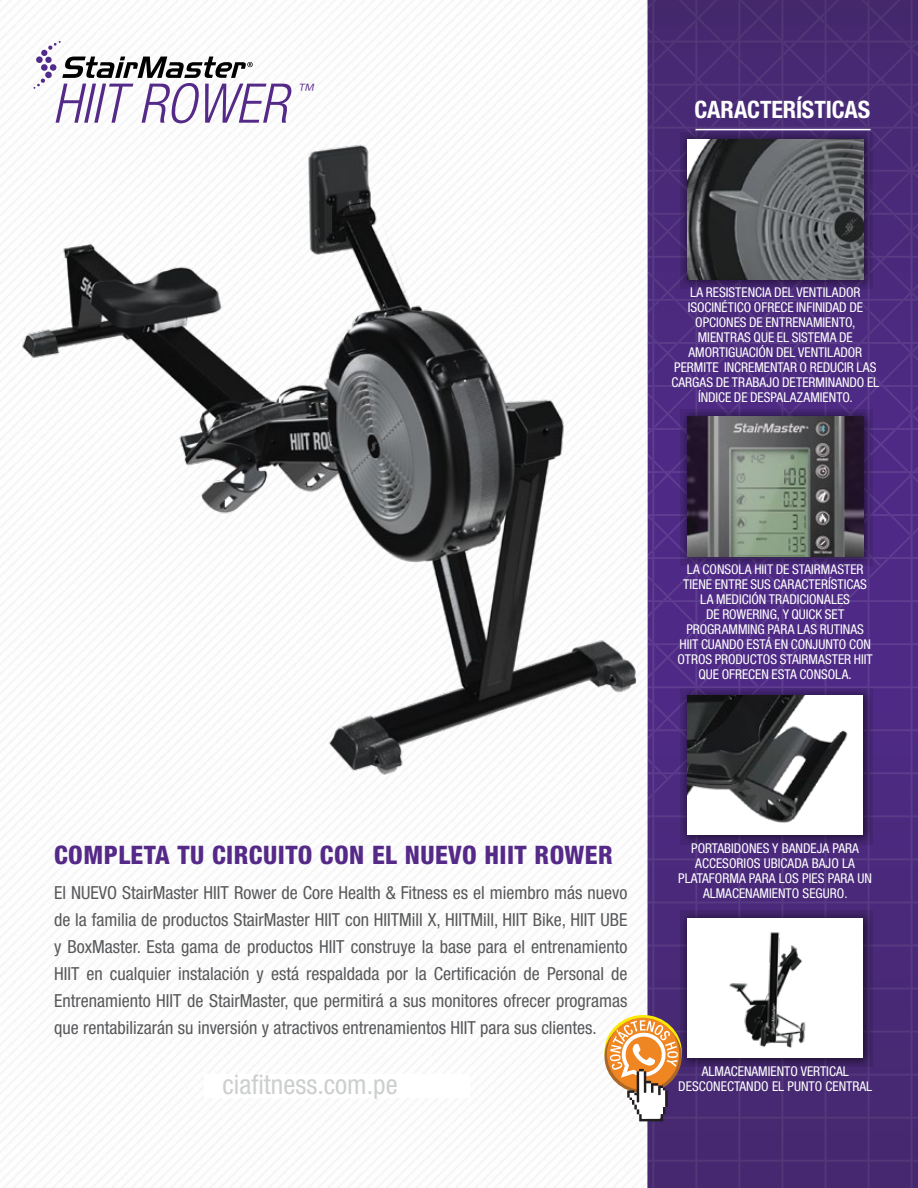
<style>
.page{position:relative;width:918px;height:1188px;background:#fff}
.page>*{position:absolute;margin:0;border:0;box-sizing:border-box;transform-origin:0 0}
.t1{font:italic 300 condensed 54.75px "Helvetica Neue LT Std";color:#552988}
.t2{font:condensed 27px "Helvetica Neue LT Std";color:#cdced0}
.t3{font:condensed 27px "Helvetica Neue LT Std";color:#cdcfcf}
.t4{font:800 condensed 25.5px "Helvetica Neue LT Std";letter-spacing:.02em;color:#552988}
.t5{font:700 condensed 24px "Helvetica Neue LT Std";letter-spacing:-.005em;color:#fff}
.t6{font:condensed 18px/27px "Helvetica Neue LT Std";color:#58595b;text-align:justify}
.t7{font:italic 300 condensed 17.1px "Helvetica Neue LT Std";color:#552988}
.t8{font:condensed 13.5px/15px "Helvetica Neue LT Std";color:#fff;text-align:center}
</style>
<div class="page">
<img style="left:0;top:0;width:648px;height:1188px">
<svg style="left:648px;top:0;width:270px;height:1188px;background:#4c2b7c"></svg>
<svg style="left:681px;top:133px;width:192px;height:156px;background:#412a63"></svg>
<img style="left:688px;top:140px;width:175px;height:139px">
<svg style="left:681px;top:688px;width:192px;height:156px;background:#3f2566"></svg>
<img style="left:688px;top:696px;width:175px;height:139px">
<svg style="left:680px;top:911px;width:192px;height:156px;background:#39205d"></svg>
<div style="left:687px;top:918px;width:176px;height:140px;background:#fff"></div>
<svg style="left:33px;top:41px;width:220px;height:48px"></svg>
<svg style="left:681px;top:410px;width:192px;height:156px;background:#412768"></svg>
<img style="left:688px;top:417px;width:175px;height:139px">
<img style="left:4px;top:126px;width:644px;height:662px">
<hr style="left:696px;top:129px;width:174px;height:1px;background:#fff">
<img style="left:729px;top:932px;width:77px;height:116px">
<div style="left:204px;top:1074px;width:266px;height:24px;background:#fff"></div>
<svg style="left:604px;top:1015px;width:78px;height:74px"></svg>
<svg style="left:604px;top:1019px;width:78px;height:74px"></svg>
<svg style="left:610px;top:1020px;width:68px;height:101px"></svg>
<h1 class="t1" style="left:53px;top:72px;width:236px">HIIT ROWER</h1>
<p class="t7" style="left:297px;top:80px;width:18px">™</p>
<h3 class="t5" style="left:694px;top:95px;width:177px">CARACTERÍSTICAS</h3>
<p class="t8" style="left:671px;top:284px;width:209px">LA RESISTENCIA DEL VENTILADOR<br>ISOCINÉTICO OFRECE INFINIDAD DE<br>OPCIONES DE ENTRENAMIENTO,<br>MIENTRAS QUE EL SISTEMA DE<br>AMORTIGUACIÓN DEL VENTILADOR<br>PERMITE INCREMENTAR O REDUCIR LAS<br>CARGAS DE TRABAJO DETERMINANDO EL<br>ÍNDICE DE DESPALAZAMIENTO.</p>
<p class="t8" style="left:678px;top:562px;width:197px">LA CONSOLA HIIT DE STAIRMASTER<br>TIENE ENTRE SUS CARACTERÍSTICAS<br>LA MEDICIÓN TRADICIONALES<br>DE ROWERING, Y QUICK SET<br>PROGRAMMING PARA LAS RUTINAS<br>HIIT CUANDO ESTÁ EN CONJUNTO CON<br>OTROS PRODUCTOS STAIRMASTER HIIT<br>QUE OFRECEN ESTA CONSOLA.</p>
<h3 class="t4" style="left:54px;top:839px;width:560px">COMPLETA TU CIRCUITO CON EL NUEVO HIIT ROWER</h3>
<p class="t6" style="left:54px;top:879px;width:575px">El NUEVO StairMaster HIIT Rower de Core Health &amp; Fitness es el miembro más nuevo de la familia de productos StairMaster HIIT con HIITMill X, HIITMill, HIIT Bike, HIIT UBE y BoxMaster. Esta gama de productos HIIT construye la base para el entrenamiento HIIT en cualquier instalación y está respaldada por la Certificación de Personal de Entrenamiento HIIT de StairMaster, que permitirá a sus monitores ofrecer programas que rentabilizarán su inversión y atractivos entrenamientos HIIT para sus clientes.</p>
<h2 class="t2" style="left:209px;top:1069px;width:259px">corehealthandfitn ss.com</h2>
<h2 class="t3" style="left:222px;top:1069px;width:177px">ciafitness.com.pe</h2>
<p class="t8" style="left:678px;top:841px;width:195px">PORTABIDONES Y BANDEJA PARA<br>ACCESORIOS UBICADA BAJO LA<br>PLATAFORMA PARA LOS PIES PARA UN<br>ALMACENAMIENTO SEGURO.</p>
<p class="t8" style="left:678px;top:1064px;width:196px">ALMACENAMIENTO VERTICAL<br>DESCONECTANDO EL PUNTO CENTRAL</p>
</div>
